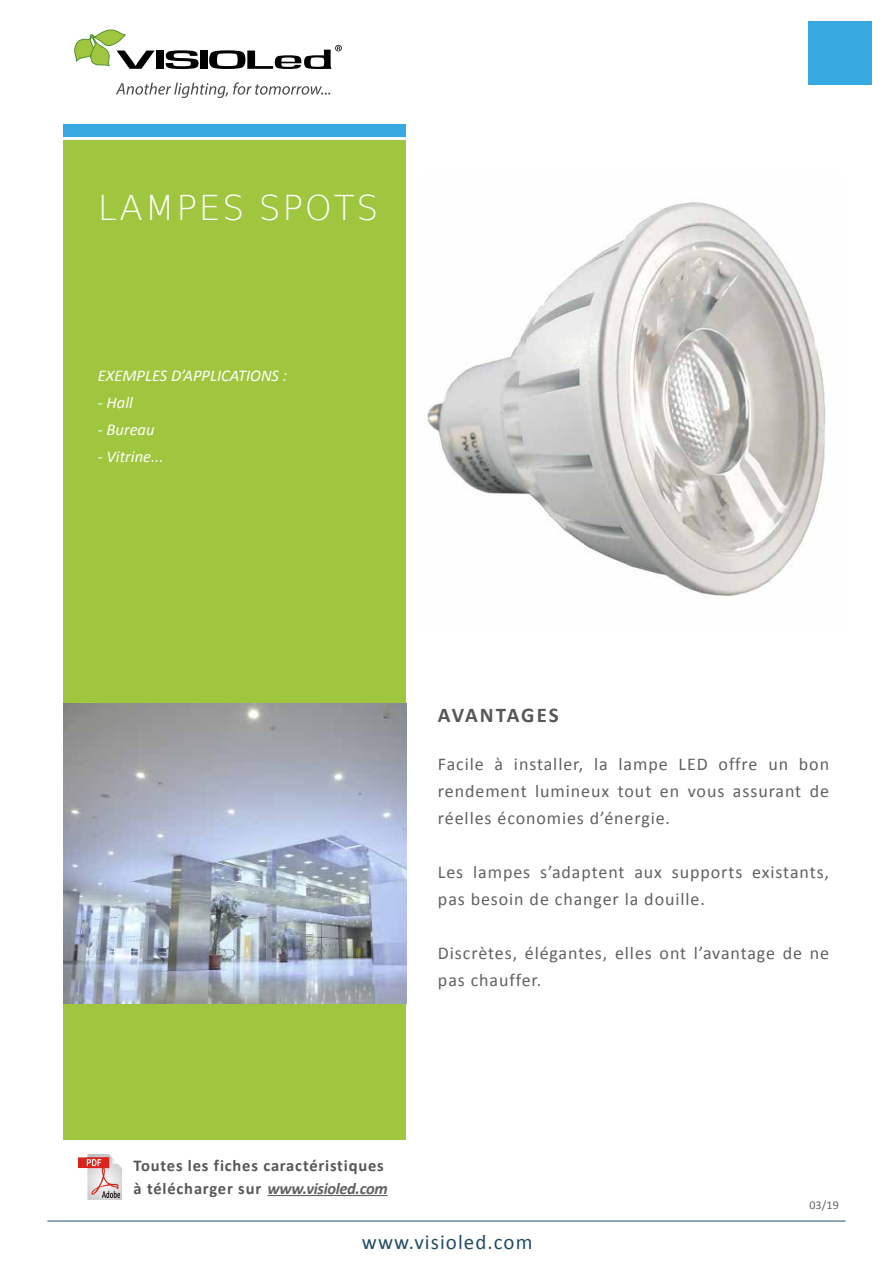
<style>
.page{position:relative;width:893px;height:1263px;background:#fff}
.page>*{position:absolute;margin:0;border:0;box-sizing:border-box;transform-origin:0 0}
.t1{font:200 34.5px "DejaVu Sans";letter-spacing:.05em;color:#fff}
.t2{font:21px "Calibri";letter-spacing:.05em;color:#214d62}
.t3{font:700 21px "Calibri";letter-spacing:.09em;color:#575756}
.t4{font:18px/27px "Calibri";letter-spacing:.05em;color:#616161}
.t5{font:700 16.5px/22.5px "Calibri";letter-spacing:.05em;color:#575756}
.t6{font:italic 16.5px "Calibri";color:#fff}
.t7{font:12px "Calibri";color:#646363}
.s1{font-style:italic;color:#616161}
</style>
<div class="page">
<div style="left:64px;top:140px;width:342px;height:1000px;background:#9fc63e"></div>
<div style="left:64px;top:124px;width:342px;height:13px;background:#36a9e1"></div>
<hr style="left:47px;top:1221px;width:799px;height:1px;background:#214d62">
<div style="left:156px;top:51px;width:8px;height:18px;background:#000"></div>
<svg style="left:166px;top:50px;width:33px;height:19px"></svg>
<div style="left:200px;top:51px;width:7px;height:18px;background:#000"></div>
<svg style="left:74px;top:29px;width:81px;height:40px"></svg>
<svg style="left:209px;top:45px;width:133px;height:24px"></svg>
<svg style="left:116px;top:82px;width:214px;height:16px"></svg>
<img style="left:64px;top:704px;width:342px;height:299px">
<img style="left:427px;top:202px;width:399px;height:396px">
<div style="left:808px;top:21px;width:64px;height:64px;background:#36a9e1"></div>
<img style="left:79px;top:1154px;width:43px;height:45px">
<hr style="left:267px;top:1195px;width:121px;height:1px;background:#616161">
<h1 class="t1" style="left:98px;top:182px;width:282px">LAMPES SPOTS</h1>
<p class="t6" style="left:98px;top:364px;width:191px">EXEMPLES D’APPLICATIONS :</p>
<p class="t6" style="left:98px;top:391px;width:37px">- Hall</p>
<p class="t6" style="left:98px;top:418px;width:58px">- Bureau</p>
<p class="t6" style="left:98px;top:445px;width:67px">- Vitrine...</p>
<p class="t3" style="left:438px;top:700px;width:122px">AVANTAGES</p>
<p class="t4" style="left:438px;top:750px;width:393px;text-align:justify">Facile à installer, la lampe LED offre un bon rendement lumineux tout en vous assurant de réelles économies d’énergie.</p>
<p class="t4" style="left:438px;top:858px;width:393px">Les lampes s’adaptent aux supports existants, pas besoin de changer la douille.</p>
<p class="t4" style="left:438px;top:939px;width:393px">Discrètes, élégantes, elles ont l’avantage de ne pas chauffer.</p>
<p class="t5" style="left:134px;top:1154px;width:256px">Toutes les fiches caractéristiques à télécharger sur <span class="s1">www.visioled.com</span></p>
<p class="t7" style="left:809px;top:1196px;width:31px">03/19</p>
<p class="t2" style="left:362px;top:1227px;width:172px">www.visioled.com</p>
</div>
